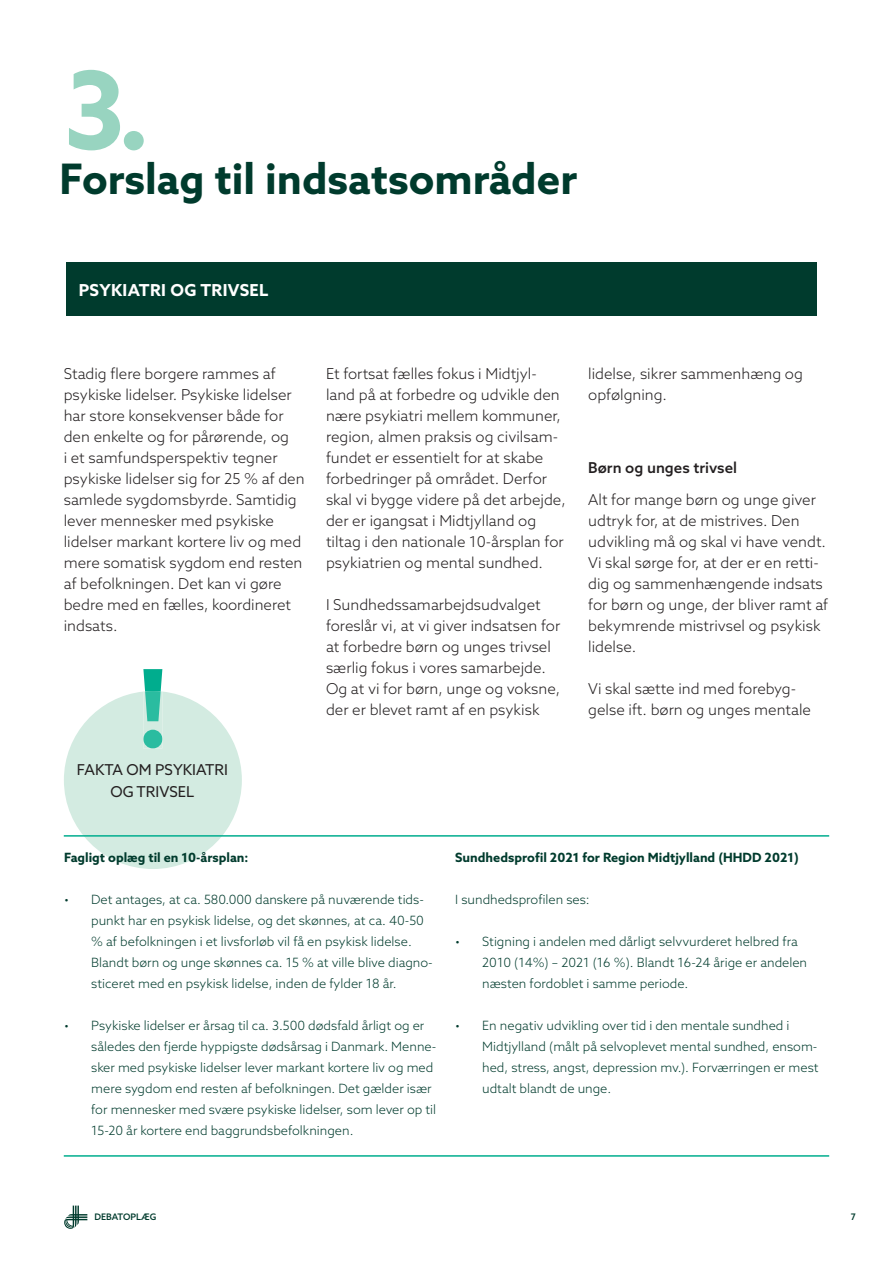
<style>
.page{position:relative;width:893px;height:1263px;background:#fff}
.page>*{position:absolute;margin:0;border:0;box-sizing:border-box;transform-origin:0 0}
.t1{font:700 108px "Azo Sans";color:#98d4c0}
.t2{font:700 108px "Azo Sans";color:#00ad8e}
.t3{font:700 42px "Azo Sans";color:#003b2d}
.t4{font:700 16.5px "Azo Sans";letter-spacing:.02em;color:#fff}
.t5{font:300 15px/21px "Azo Sans";color:#231f20}
.t6{font:15px/22.5px "Azo Sans";color:#231f20;text-align:center}
.t7{font:500 15px "Azo Sans";color:#231f20}
.t8{font:300 12.75px/21px "Azo Sans";color:#003b2d}
.t9{font:700 12.75px "Azo Sans";color:#003b2d}
.t10{font:500 9px "Azo Sans";color:#003b2d}
</style>
<div class="page">
<svg style="left:64px;top:1205px;width:23px;height:24px"></svg>
<div style="left:66px;top:262px;width:750px;height:54px;background:#003b2d"></div>
<svg style="left:64px;top:691px;width:178px;height:178px"></svg>
<hr style="left:64px;top:835px;width:765px;height:2px;background:#00ad8e">
<hr style="left:64px;top:1155px;width:765px;height:2px;background:#00ad8e">
<h1 class="t1" style="left:64px;top:39px;width:88px">3.</h1>
<h2 class="t3" style="left:60px;top:151px;width:519px">Forslag til indsatsområder</h2>
<h3 class="t4" style="left:79px;top:279px;width:191px">PSYKIATRI OG TRIVSEL</h3>
<p class="t5" style="left:64px;top:363px;width:242px">Stadig flere borgere rammes af psykiske lidelser. Psykiske lidelser har store konsekvenser både for den enkelte og for pårørende, og<br>i et samfundsperspektiv tegner psykiske lidelser sig for 25 % af den samlede sygdomsbyrde. Samtidig lever mennesker med psykiske lidelser markant kortere liv og med mere somatisk sygdom end resten af befolkningen. Det kan vi gøre bedre med en fælles, koordineret indsats.</p>
<p class="t5" style="left:326px;top:363px;width:241px">Et fortsat fælles fokus i Midtjyl&shy;land på at forbedre og udvikle den nære psykiatri mellem kommuner, region, almen praksis og civilsam&shy;fundet er essentielt for at skabe forbedringer på området. Derfor skal vi bygge videre på det arbejde, der er igangsat i Midtjylland og tiltag i den nationale 10-årsplan for psykiatrien og mental sundhed.</p>
<p class="t5" style="left:326px;top:594px;width:236px">I Sundhedssamarbejdsudvalget foreslår vi, at vi giver indsatsen for at forbedre børn og unges trivsel særlig fokus i vores samarbejde.<br>Og at vi for børn, unge og voksne, der er blevet ramt af en psykisk</p>
<h1 class="t2" style="left:137px;top:637px;width:33px">!</h1>
<p class="t6" style="left:77px;top:758px;width:153px">FAKTA OM PSYKIATRI<br>OG TRIVSEL</p>
<p class="t5" style="left:588px;top:363px;width:216px">lidelse, sikrer sammenhæng og opfølgning.</p>
<h4 class="t7" style="left:588px;top:457px;width:150px">Børn og unges trivsel</h4>
<p class="t5" style="left:588px;top:489px;width:241px">Alt for mange børn og unge giver udtryk for, at de mistrives. Den udvikling må og skal vi have vendt.<br>Vi skal sørge for, at der er en retti&shy;dig og sammenhængende indsats for børn og unge, der bliver ramt af bekymrende mistrivsel og psykisk lidelse.</p>
<p class="t5" style="left:588px;top:678px;width:209px">Vi skal sætte ind med forebyg-</p>
<p class="t5" style="left:588px;top:699px;width:224px">gelse ift. børn og unges mentale</p>
<h5 class="t9" style="left:64px;top:849px;width:186px">Fagligt oplæg til en 10-årsplan:</h5>
<p class="t8" style="left:91px;top:889px;width:343px;text-indent:-27px">• Det antages, at ca. 580.000 danskere på nuværende tids&shy;punkt har en psykisk lidelse, og det skønnes, at ca. 40-50 % af befolkningen i et livsforløb vil få en psykisk lidelse.<br>Blandt børn og unge skønnes ca. 15 % at ville blive diagno&shy;sticeret med en psykisk lidelse, inden de fylder 18 år.</p>
<p class="t8" style="left:91px;top:1015px;width:347px;text-indent:-27px">• Psykiske lidelser er årsag til ca. 3.500 dødsfald årligt og er således den fjerde hyppigste dødsårsag i Danmark. Menne&shy;sker med psykiske lidelser lever markant kortere liv og med mere sygdom end resten af befolkningen. Det gælder især for mennesker med svære psykiske lidelser, som lever op til 15-20 år kortere end baggrundsbefolkningen.</p>
<h5 class="t9" style="left:455px;top:849px;width:345px">Sundhedsprofil 2021 for Region Midtjylland (HHDD 2021)</h5>
<p class="t8" style="left:455px;top:889px;width:136px">I sundhedsprofilen ses:</p>
<p class="t8" style="left:482px;top:931px;width:326px;text-indent:-27px">• Stigning i andelen med dårligt selvvurderet helbred fra<br>2010 (14%) – 2021 (16 %). Blandt 16-24 årige er andelen næsten fordoblet i samme periode.</p>
<p class="t8" style="left:482px;top:1015px;width:338px;text-indent:-27px">• En negativ udvikling over tid i den mentale sundhed i Midtjylland (målt på selvoplevet mental sundhed, ensom&shy;hed, stress, angst, depression mv.). Forværringen er mest udtalt blandt de unge.</p>
<p class="t10" style="left:95px;top:1211px;width:63px">DEBATOPLÆG</p>
<p class="t10" style="left:851px;top:1211px;width:7px">7</p>
</div>
